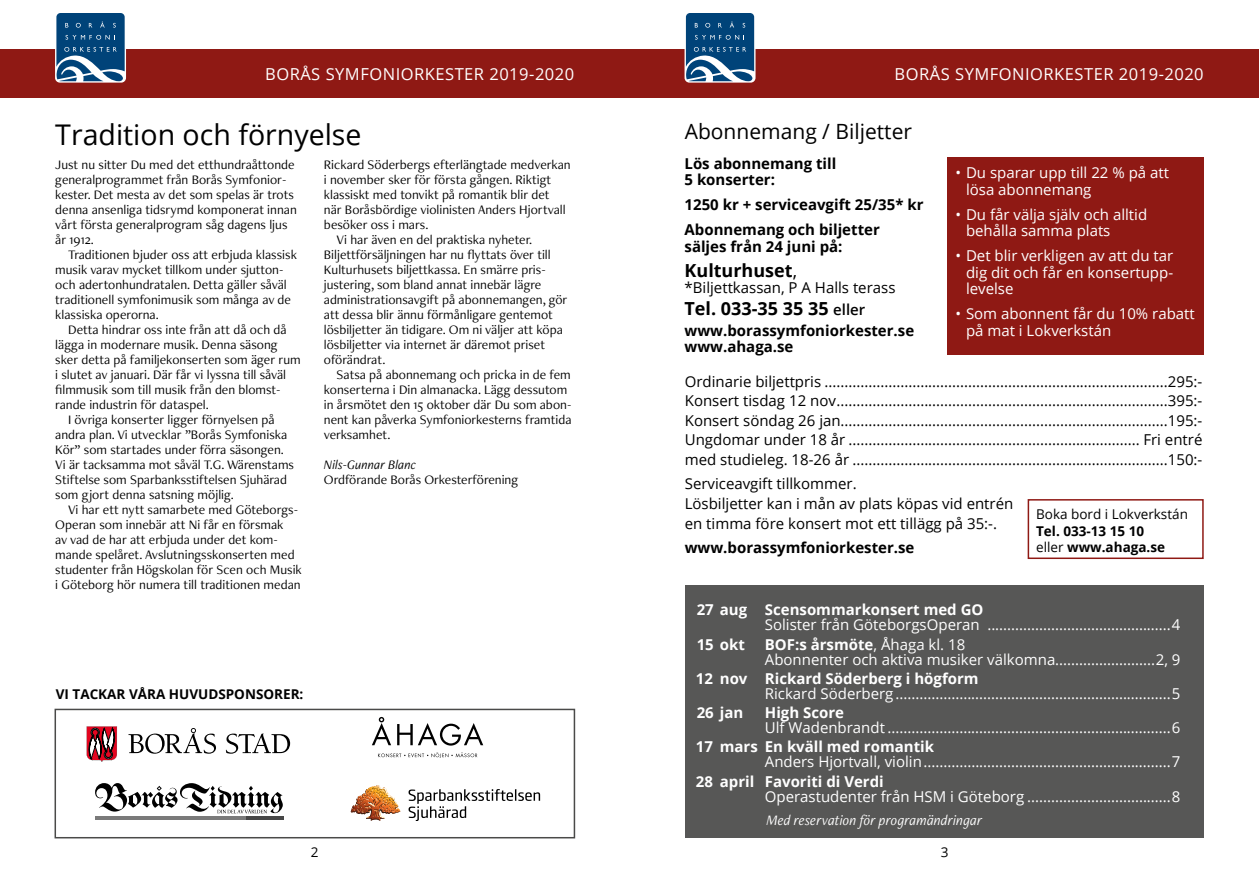
<style>
.page{position:relative;width:1259px;height:893px;background:#fff}
.page>*{position:absolute;margin:0;border:0;box-sizing:border-box;transform-origin:0 0}
.t1{font:28.5px "Open Sans";color:#000}
.t2{font:21px "Open Sans";color:#000}
.t3{font:700 18px "Open Sans";color:#000}
.t4{font:16.5px "Open Sans";letter-spacing:.03em;color:#fff}
.t5{font:15px/16.5px "Open Sans";color:#fff}
.t6{font:15px/19.5px "Open Sans";color:#000;text-align:justify}
.t7{font:700 15px/16.5px "Open Sans";color:#000}
.t8{font:700 15px "Open Sans";color:#fff}
.t9{font:italic 15px "Freight Neo Pro";color:#fff}
.t10{font:13.5px/15px "Freight Neo Pro";color:#000}
.t11{font:700 13.5px/16.5px "Open Sans";color:#000}
.t12{font:13.5px "Open Sans";color:#000}
.t13{font:italic 13.5px "Freight Neo Pro";color:#000}
.s1{font-weight:400}
.s2{font-weight:600;font-size:15px}
.s3{font-weight:700}
</style>
<div class="page">
<div style="left:629px;top:49px;width:630px;height:49px;background:#8f1914"></div>
<svg style="left:684px;top:12px;width:71px;height:71px"></svg>
<svg style="left:686px;top:13px;width:68px;height:68px;background:#29618e"></svg>
<div style="left:0;top:49px;width:629px;height:49px;background:#8f1914"></div>
<svg style="left:55px;top:12px;width:71px;height:71px"></svg>
<svg style="left:56px;top:13px;width:69px;height:68px;background:#2b638f"></svg>
<div style="left:55px;top:709px;width:520px;height:129px;border:2px solid #4a4a49"></div>
<div style="left:947px;top:157px;width:257px;height:198px;background:#8f1914"></div>
<div style="left:685px;top:585px;width:518px;height:253px;background:#575756"></div>
<svg style="left:408px;top:789px;width:132px;height:32px"></svg>
<img style="left:351px;top:785px;width:50px;height:36px">
<svg style="left:87px;top:726px;width:30px;height:36px"></svg>
<svg style="left:128px;top:728px;width:88px;height:26px"></svg>
<svg style="left:226px;top:733px;width:64px;height:21px"></svg>
<hr style="left:95px;top:816px;width:154px;height:4px;background:#7a7a7a">
<hr style="left:246px;top:816px;width:38px;height:4px;background:#474747">
<svg style="left:95px;top:783px;width:188px;height:30px"></svg>
<svg style="left:372px;top:717px;width:111px;height:29px"></svg>
<svg style="left:378px;top:752px;width:99px;height:5px"></svg>
<div style="left:1027px;top:499px;width:176px;height:60px;border:2px solid #8f1914"></div>
<p class="t4" style="left:265px;top:63px;width:311px">BORÅS SYMFONIORKESTER 2019-2020</p>
<p class="t4" style="left:894px;top:63px;width:311px">BORÅS SYMFONIORKESTER 2019-2020</p>
<h1 class="t1" style="left:55px;top:115px;width:308px">Tradition och förnyelse</h1>
<h2 class="t2" style="left:685px;top:117px;width:229px">Abonnemang / Biljetter</h2>
<p class="t10" style="left:55px;top:157px;width:243px">Just nu sitter Du med det etthundraåttonde generalprogrammet från Borås Symfonior&shy;kester. Det mesta av det som spelas är trots denna ansenliga tidsrymd komponerat innan vårt första generalprogram såg dagens ljus år 1912.</p>
<p class="t10" style="left:55px;top:247px;width:243px;text-indent:13px">Traditionen bjuder oss att erbjuda klassisk musik varav mycket tillkom under sjutton&shy;och adertonhundratalen. Detta gäller såväl traditionell symfonimusik som många av de klassiska operorna.</p>
<p class="t10" style="left:68px;top:322px;width:220px">Detta hindrar oss inte från att då och då</p>
<p class="t10" style="left:55px;top:337px;width:224px">lägga in modernare musik. Denna säsong</p>
<p class="t10" style="left:55px;top:352px;width:247px">sker detta på familjekonserten som äger rum</p>
<p class="t10" style="left:55px;top:367px;width:232px">i slutet av januari. Där får vi lyssna till såväl</p>
<p class="t10" style="left:55px;top:382px;width:227px">filmmusik som till musik från den blomst-</p>
<p class="t10" style="left:55px;top:397px;width:155px">rande industrin för dataspel.</p>
<p class="t10" style="left:68px;top:412px;width:208px">I övriga konserter ligger förnyelsen på</p>
<p class="t10" style="left:55px;top:427px;width:233px">andra plan. Vi utvecklar ”Borås Symfoniska</p>
<p class="t10" style="left:55px;top:442px;width:230px">Kör” som startades under förra säsongen.</p>
<p class="t10" style="left:55px;top:457px;width:240px">Vi är tacksamma mot såväl T.G. Wärenstams</p>
<p class="t10" style="left:55px;top:472px;width:233px">Stiftelse som Sparbanksstiftelsen Sjuhärad</p>
<p class="t10" style="left:55px;top:487px;width:180px">som gjort denna satsning möjlig.</p>
<p class="t10" style="left:68px;top:502px;width:231px">Vi har ett nytt samarbete med Göteborgs-</p>
<p class="t10" style="left:55px;top:517px;width:230px">Operan som innebär att Ni får en försmak</p>
<p class="t10" style="left:55px;top:532px;width:224px">av vad de har att erbjuda under det kom-</p>
<p class="t10" style="left:55px;top:547px;width:241px">mande spelåret. Avslutningsskonserten med</p>
<p class="t10" style="left:55px;top:562px;width:248px">studenter från Högskolan för Scen och Musik</p>
<p class="t10" style="left:55px;top:577px;width:247px">i Göteborg hör numera till traditionen medan</p>
<p class="t11" style="left:56px;top:685px;width:249px">VI TACKAR VÅRA HUVUDSPONSORER:</p>
<p class="t10" style="left:324px;top:157px;width:248px">Rickard Söderbergs efterlängtade medverkan</p>
<p class="t10" style="left:324px;top:172px;width:229px">i november sker för första gången. Riktigt</p>
<p class="t10" style="left:324px;top:187px;width:227px">klassiskt med tonvikt på romantik blir det</p>
<p class="t10" style="left:324px;top:202px;width:243px">när Boråsbördige violinisten Anders Hjortvall</p>
<p class="t10" style="left:324px;top:217px;width:106px">besöker oss i mars.</p>
<p class="t10" style="left:337px;top:232px;width:197px">Vi har även en del praktiska nyheter.</p>
<p class="t10" style="left:324px;top:247px;width:228px">Biljettförsäljningen har nu flyttats över till</p>
<p class="t10" style="left:324px;top:262px;width:223px">Kulturhusets biljettkassa. En smärre pris-</p>
<p class="t10" style="left:324px;top:277px;width:219px">justering, som bland annat innebär lägre</p>
<p class="t10" style="left:324px;top:292px;width:245px">administrationsavgift på abonnemangen, gör</p>
<p class="t10" style="left:324px;top:307px;width:231px">att dessa blir ännu förmånligare gentemot</p>
<p class="t10" style="left:324px;top:322px;width:240px">lösbiljetter än tidigare. Om ni väljer att köpa</p>
<p class="t10" style="left:324px;top:337px;width:223px">lösbiljetter via internet är däremot priset</p>
<p class="t10" style="left:324px;top:352px;width:63px">oförändrat.</p>
<p class="t10" style="left:337px;top:367px;width:236px">Satsa på abonnemang och pricka in de fem</p>
<p class="t10" style="left:324px;top:382px;width:245px">konserterna i Din almanacka. Lägg dessutom</p>
<p class="t10" style="left:324px;top:397px;width:249px">in årsmötet den 15 oktober där Du som abon-</p>
<p class="t10" style="left:324px;top:412px;width:249px">nent kan påverka Symfoniorkesterns framtida</p>
<p class="t10" style="left:324px;top:427px;width:68px">verksamhet.</p>
<p class="t13" style="left:324px;top:455px;width:94px">Nils-Gunnar Blanc</p>
<p class="t10" style="left:324px;top:472px;width:196px">Ordförande Borås Orkesterförening</p>
<p class="t7" style="left:684px;top:155px;width:153px">Lös abonnemang till<br>5 konserter:</p>
<p class="t7" style="left:684px;top:192px;width:240px;line-height:25px">1250 kr + serviceavgift 25/35* kr<br>Abonnemang och biljetter</p>
<p class="t7" style="left:684px;top:238px;width:159px">säljes från 24 juni på:</p>
<h3 class="t3" style="left:684px;top:258px;width:114px">Kulturhuset<span class="s1">,</span></h3>
<p class="t6" style="left:684px;top:278px;width:212px">*Biljettkassan, P A Halls terass</p>
<h3 class="t3" style="left:684px;top:296px;width:182px">Tel. 033-35 35 35 <span class="s2">eller</span></h3>
<p class="t7" style="left:684px;top:322px;width:231px">www.borassymfoniorkester.se www.ahaga.se</p>
<p class="t5" style="left:966px;top:164px;width:204px;text-indent:-10px">• Du sparar upp till 22 % på att lösa abonnemang</p>
<p class="t5" style="left:966px;top:206px;width:183px;text-indent:-10px">• Du får välja själv och alltid behålla samma plats</p>
<p class="t5" style="left:966px;top:247px;width:209px;text-align:justify;text-indent:-10px">• Det blir verkligen av att du tar dig dit och får en konsertupp&shy;levelse</p>
<p class="t5" style="left:966px;top:305px;width:230px;text-indent:-10px">• Som abonnent får du 10% rabatt på mat i Lokverkstán</p>
<p class="t6" style="left:685px;top:371px;width:519px">Ordinarie biljettpris ......................................................................................295:- Konsert tisdag 12 nov...................................................................................395:- Konsert söndag 26 jan..................................................................................195:- Ungdomar under 18 år ......................................................................... Fri entré med studieleg. 18-26 år ...............................................................................150:-</p>
<p class="t6" style="left:685px;top:473px;width:330px;line-height:20.1px;text-align:left">Serviceavgift tillkommer.<br>Lösbiljetter kan i mån av plats köpas vid entrén en timma före konsert mot ett tillägg på 35:-.</p>
<p class="t7" style="left:685px;top:539px;width:231px">www.borassymfoniorkester.se</p>
<p class="t12" style="left:1036px;top:505px;width:153px">Boka bord i Lokverkstán</p>
<p class="t11" style="left:1036px;top:522px;width:131px">Tel. 033-13 15 10 <span class="s1">eller</span> www.ahaga.se</p>
<p class="t8" style="left:696px;top:599px;width:288px">27 aug Scensommarkonsert med GO</p>
<p class="t5" style="left:765px;top:616px;width:417px">Solister från GöteborgsOperan ..............................................4</p>
<p class="t8" style="left:696px;top:633px;width:50px">15 okt</p>
<p class="t5" style="left:765px;top:636px;width:417px;line-height:15px"><span class="s3">BOF:s årsmöte</span>, Åhaga kl. 18<br>Abonnenter och aktiva musiker välkomna.........................2, 9</p>
<p class="t8" style="left:696px;top:668px;width:284px">12 nov Rickard Söderberg i högform</p>
<p class="t5" style="left:765px;top:685px;width:417px">Rickard Söderberg.....................................................................5</p>
<p class="t8" style="left:696px;top:702px;width:48px">26 jan</p>
<p class="t8" style="left:765px;top:702px;width:81px">High Score</p>
<p class="t5" style="left:765px;top:719px;width:417px">Ulf Wadenbrandt .......................................................................6</p>
<p class="t8" style="left:696px;top:736px;width:240px">17 mars En kväll med romantik</p>
<p class="t5" style="left:765px;top:753px;width:417px">Anders Hjortvall, violin..............................................................7</p>
<p class="t8" style="left:696px;top:770px;width:189px">28 april Favoriti di Verdi</p>
<p class="t5" style="left:765px;top:787px;width:417px">Operastudenter från HSM i Göteborg ....................................8</p>
<p class="t9" style="left:766px;top:810px;width:217px">Med reservation för programändringar</p>
<p class="t12" style="left:311px;top:842px;width:9px">2</p>
<p class="t12" style="left:941px;top:842px;width:9px">3</p>
</div>
